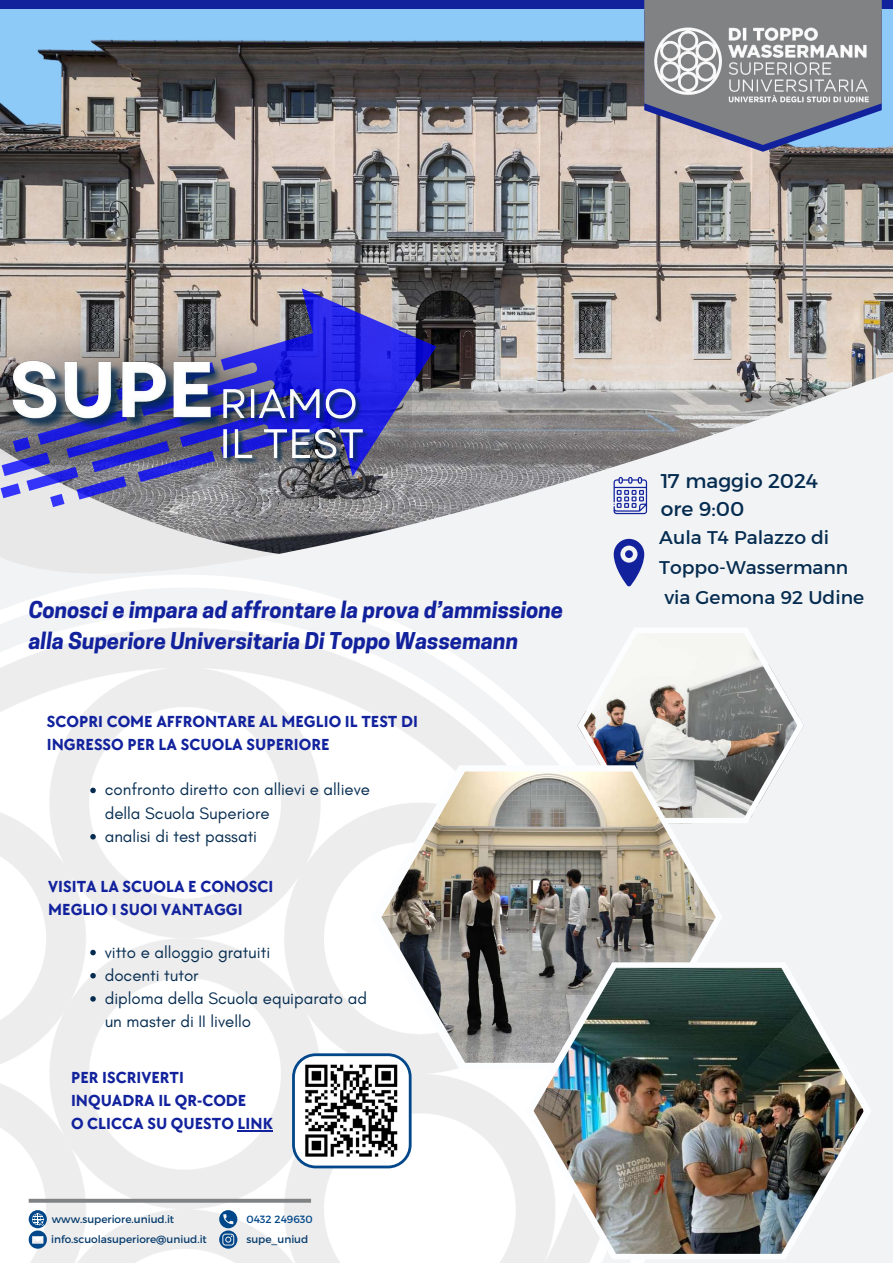
<style>
.page{position:relative;width:893px;height:1263px;background:#f2f3f4}
.page>*{position:absolute;margin:0;border:0;box-sizing:border-box;transform-origin:0 0}
.t1{font:italic 700 21.75px/30.4px "Cooper Hewitt";color:#12229d}
.t2{font:20.25px/28.1px "Kief Montaser Regular";color:#052c50}
.t3{font:18.75px/29.8px "Kief Montaser Regular";color:#052c50}
.t4{font:16.88px/23.2px "Glacial Indifference";color:#052c50}
.t5{font:700 16.5px/23.1px "TT Chocolates";color:#12229d}
.t6{font:10.5px "Montserrat";color:#063b6c}
.t7{font:10.5px "Montserrat";color:#014789}
</style>
<div class="page">
<img style="left:0;top:8px;width:893px;height:327px">
<svg style="left:0;top:335px;width:893px;height:238px"></svg>
<svg style="left:0;top:575px;width:630px;height:38px"></svg>
<img style="left:0;top:621px;width:645px;height:642px">
<div style="left:0;top:0;width:893px;height:8px;background:#12229d"></div>
<svg style="left:613px;top:477px;width:34px;height:37px"></svg>
<svg style="left:614px;top:539px;width:30px;height:47px"></svg>
<div style="left:625px;top:550px;width:8px;height:8px;background:#12229d;border-radius:50%"></div>
<svg style="left:292px;top:1053px;width:119px;height:115px"></svg>
<img style="left:303px;top:1062px;width:98px;height:98px">
<img style="left:0;top:278px;width:412px;height:233px">
<svg style="left:208px;top:257px;width:256px;height:245px;background:#6e6996"></svg>
<svg style="left:1px;top:362px;width:246px;height:145px;background:#7878aa"></svg>
<svg style="left:644px;top:0;width:237px;height:152px;background:#838896"></svg>
<img style="left:728px;top:27px;width:139px;height:65px">
<img style="left:722px;top:93px;width:150px;height:11px">
<img style="left:654px;top:27px;width:68px;height:67px">
<img style="left:10px;top:333px;width:220px;height:114px">
<hr style="left:238px;top:1130px;width:35px;height:1px;background:#12229d">
<svg style="left:90px;top:788px;width:6px;height:5px"></svg>
<svg style="left:90px;top:834px;width:6px;height:5px"></svg>
<svg style="left:90px;top:950px;width:6px;height:5px"></svg>
<svg style="left:90px;top:973px;width:6px;height:5px"></svg>
<svg style="left:90px;top:996px;width:6px;height:6px"></svg>
<img style="left:219px;top:374px;width:152px;height:100px">
<svg style="left:577px;top:627px;width:226px;height:196px"></svg>
<svg style="left:371px;top:765px;width:351px;height:304px;fill:#fcfdff"></svg>
<img style="left:381px;top:771px;width:334px;height:292px">
<svg style="left:526px;top:962px;width:345px;height:297px"></svg>
<img style="left:533px;top:968px;width:331px;height:286px">
<svg style="left:219px;top:1230px;width:18px;height:18px"></svg>
<div style="left:219px;top:1210px;width:18px;height:18px;background:#014789;border-radius:50%"></div>
<svg style="left:223px;top:1214px;width:10px;height:10px"></svg>
<svg style="left:29px;top:1210px;width:18px;height:18px"></svg>
<svg style="left:29px;top:1213px;width:18px;height:35px"></svg>
<svg style="left:29px;top:1199px;width:282px;height:4px"></svg>
<p class="t1" style="left:29px;top:598px;width:536px">Conosci e impara ad affrontare la prova d’ammissione alla Superiore Universitaria Di Toppo Wassemann</p>
<p class="t5" style="left:47px;top:710px;width:372px">SCOPRI COME AFFRONTARE AL MEGLIO IL TEST DI<br>INGRESSO PER LA SCUOLA SUPERIORE</p>
<p class="t4" style="left:105px;top:778px;width:267px">confronto diretto con allievi e allieve della Scuola Superiore<br>analisi di test passati</p>
<p class="t5" style="left:48px;top:876px;width:226px">VISITA LA SCUOLA E CONOSCI<br>MEGLIO I SUOI VANTAGGI</p>
<p class="t4" style="left:105px;top:940px;width:264px">vitto e alloggio gratuiti<br>docenti tutor<br>diploma della Scuola equiparato ad un master di II livello</p>
<p class="t5" style="left:71px;top:1066px;width:203px">PER ISCRIVERTI<br>INQUADRA IL QR-CODE<br>O CLICCA SU QUESTO LINK</p>
<p class="t6" style="left:52px;top:1212px;width:124px">www.superiore.uniud.it</p>
<p class="t7" style="left:246px;top:1212px;width:68px">0432 249630</p>
<p class="t6" style="left:51px;top:1233px;width:157px">info.scuolasuperiore@uniud.it</p>
<p class="t6" style="left:246px;top:1233px;width:63px">supe_uniud</p>
<p class="t2" style="left:660px;top:466px;width:159px">17 maggio 2024 ore 9:00</p>
<p class="t3" style="left:659px;top:522px;width:206px">Aula T4 Palazzo di<br>Toppo-Wassermann via Gemona 92 Udine</p>
</div>
